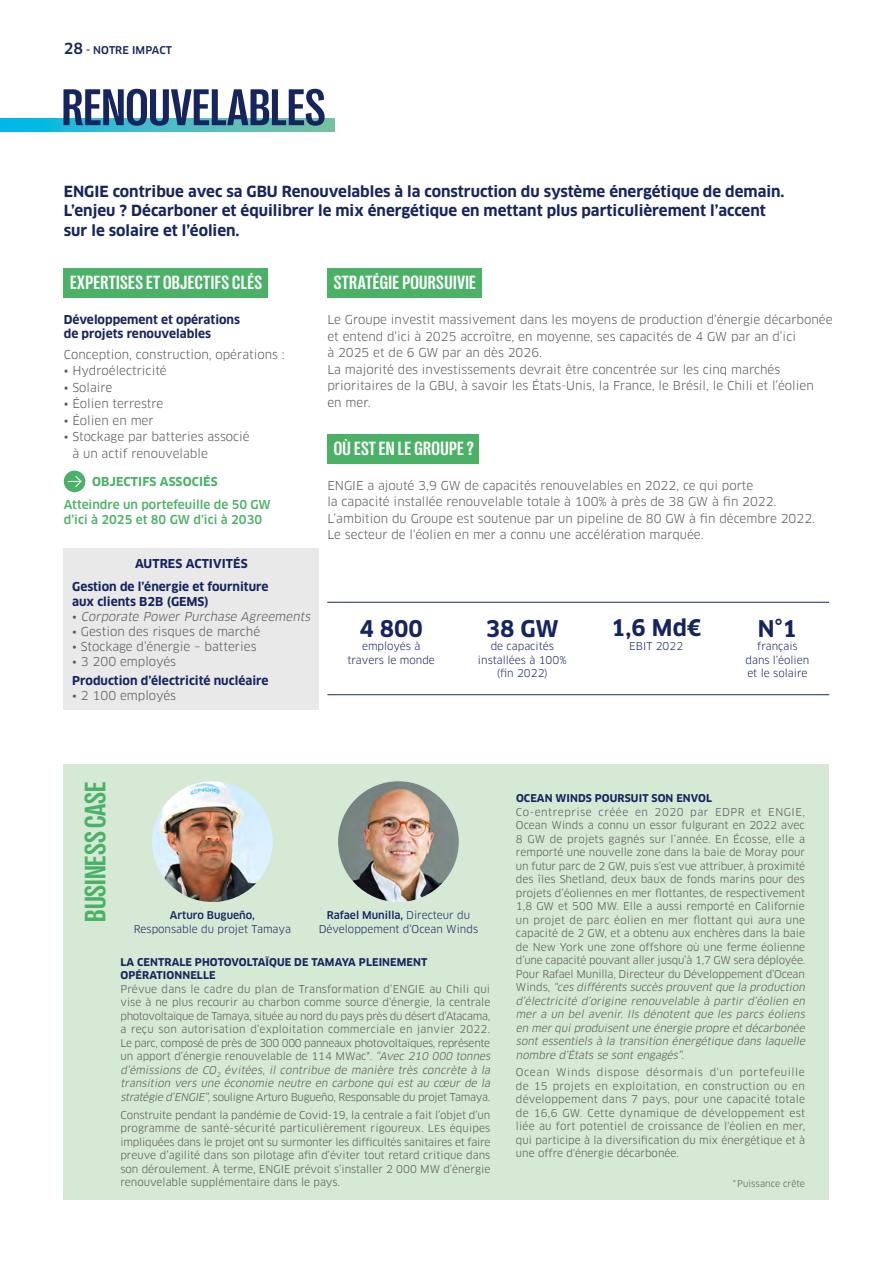
<style>
.page{position:relative;width:893px;height:1263px;background:#fff}
.page>*{position:absolute;margin:0;border:0;box-sizing:border-box;transform-origin:0 0}
.t1{font:700 condensed 52.5px "Right Grotesk";color:#17255f}
.t2{font:700 condensed 30px "Right Grotesk";color:#4bb166}
.t3{font:700 22.5px "Clan OT";color:#17255f}
.t4{font:700 condensed 19.5px "Right Grotesk";letter-spacing:.02em;color:#fff}
.t5{font:700 15px/19.5px "Clan OT";color:#17255f}
.t6{font:12px/16.5px "Clan OT";color:#575756}
.t7{font:700 12px/14.4px "Clan OT";color:#17255f}
.t8{font:500 12px/15px "Clan OT";color:#4bb166}
.t9{font:italic 12px "Clan OT";color:#575756}
.t10{font:700 12px "Clan OT";letter-spacing:.01em;color:#4bb166}
.t11{font:10.5px/13.5px "Clan OT";color:#575756}
.t12{font:10.5px/13.5px "Clan OT";color:#17255f;text-align:center}
.t13{font:700 10.5px/13.5px "Clan OT";letter-spacing:.01em;color:#17255f}
.t14{font:500 10.5px "Clan OT";color:#17255f}
.t15{font:9px "Clan OT";color:#575756}
.s1{font-size:15px}
.s2{font-style:normal}
.s3{font-weight:500}
.s4{font-style:italic}
</style>
<div class="page">
<div style="left:64px;top:764px;width:765px;height:435px;background:#d5e9d4"></div>
<hr style="left:327px;top:602px;width:502px;height:1px;background:#17255f">
<hr style="left:327px;top:694px;width:502px;height:1px;background:#17255f">
<svg style="left:0;top:118px;width:334px;height:14px;background:#42bcc6"></svg>
<div style="left:64px;top:268px;width:204px;height:30px;background:#4bb166"></div>
<div style="left:327px;top:268px;width:155px;height:30px;background:#4bb166"></div>
<div style="left:64px;top:471px;width:21px;height:21px;background:#4bb166;border-radius:50%"></div>
<svg style="left:68px;top:475px;width:14px;height:12px"></svg>
<div style="left:327px;top:434px;width:152px;height:29px;background:#4bb166"></div>
<img style="left:152px;top:781px;width:121px;height:121px;border-radius:60px">
<img style="left:338px;top:781px;width:121px;height:121px;border-radius:60px">
<div style="left:64px;top:549px;width:255px;height:161px;background:#e9e9e9"></div>
<p class="t14" style="left:64px;top:44px;width:110px"><span class="s1">28</span> - NOTRE IMPACT</p>
<h1 class="t1" style="left:62px;top:80px;width:265px">RENOUVELABLES</h1>
<h3 class="t5" style="left:64px;top:182px;width:722px">ENGIE contribue avec sa GBU Renouvelables à la construction du système énergétique de demain.<br>L’enjeu ? Décarboner et équilibrer le mix énergétique en mettant plus particulièrement l’accent sur le solaire et l’éolien.</h3>
<h3 class="t4" style="left:70px;top:273px;width:193px">EXPERTISES ET OBJECTIFS CLÉS</h3>
<p class="t7" style="left:64px;top:312px;width:178px">Développement et opérations de projets renouvelables</p>
<p class="t6" style="left:64px;top:346px;width:223px">Conception, construction, opérations :</p>
<p class="t6" style="left:64px;top:363px;width:104px">• Hydroélectricité</p>
<p class="t6" style="left:64px;top:379px;width:50px">• Solaire</p>
<p class="t6" style="left:64px;top:396px;width:101px">• Éolien terrestre</p>
<p class="t6" style="left:64px;top:412px;width:91px">• Éolien en mer</p>
<p class="t6" style="left:72px;top:429px;width:179px;text-indent:-9px">• Stockage par batteries associé à un actif renouvelable</p>
<p class="t10" style="left:92px;top:475px;width:127px">OBJECTIFS ASSOCIÉS</p>
<p class="t8" style="left:64px;top:497px;width:209px">Atteindre un portefeuille de 50 GW d’ici à 2025 et 80 GW d’ici à 2030</p>
<p class="t7" style="left:72px;top:552px;width:198px;line-height:23.5px;text-indent:63px">AUTRES ACTIVITÉS<br>Gestion de l’énergie et fourniture</p>
<p class="t7" style="left:72px;top:595px;width:138px">aux clients B2B (GEMS)</p>
<p class="t9" style="left:72px;top:610px;width:242px"><span class="s2">•</span> Corporate Power Purchase Agreements</p>
<p class="t6" style="left:72px;top:623px;width:189px">• Gestion des risques de marché</p>
<p class="t6" style="left:72px;top:638px;width:186px">• Stockage d’énergie – batteries</p>
<p class="t6" style="left:72px;top:653px;width:105px">• 3 200 employés</p>
<p class="t7" style="left:72px;top:674px;width:198px">Production d’électricité nucléaire</p>
<p class="t6" style="left:72px;top:688px;width:105px">• 2 100 employés</p>
<h3 class="t4" style="left:334px;top:273px;width:144px">STRATÉGIE POURSUIVIE</h3>
<p class="t6" style="left:327px;top:311px;width:507px">Le Groupe investit massivement dans les moyens de production d’énergie décarbonée et entend d’ici à 2025 accroître, en moyenne, ses capacités de 4 GW par an d’ici<br>à 2025 et de 6 GW par an dès 2026.<br>La majorité des investissements devrait être concentrée sur les cinq marchés prioritaires de la GBU, à savoir les États-Unis, la France, le Brésil, le Chili et lʼéolien<br>en mer.</p>
<h3 class="t4" style="left:334px;top:438px;width:142px">OÙ EST EN LE GROUPE ?</h3>
<p class="t6" style="left:327px;top:477px;width:489px">ENGIE a ajouté 3,9 GW de capacités renouvelables en 2022, ce qui porte<br>la capacité installée renouvelable totale à 100% à près de 38 GW à fin 2022.<br>L’ambition du Groupe est soutenue par un pipeline de 80 GW à fin décembre 2022.<br>Le secteur de l'éolien en mer a connu une accélération marquée.</p>
<h3 class="t3" style="left:359px;top:616px;width:65px">4 800</h3>
<p class="t12" style="left:347px;top:640px;width:89px">employés à travers le monde</p>
<h3 class="t3" style="left:486px;top:616px;width:75px">38 GW</h3>
<p class="t12" style="left:478px;top:640px;width:90px">de capacités installées à 100% (fin 2022)</p>
<h3 class="t3" style="left:611px;top:615px;width:92px">1,6 Md€</h3>
<p class="t12" style="left:629px;top:639px;width:55px">EBIT 2022</p>
<h3 class="t3" style="left:758px;top:616px;width:40px">N°1</h3>
<p class="t12" style="left:745px;top:640px;width:65px">français dans l’éolien et le solaire</p>
<h2 class="t2" style="left:80px;top:922px;width:142px;rotate:-90deg">BUSINESS CASE</h2>
<p class="t14" style="left:170px;top:909px;width:87px">Arturo Bugueño,</p>
<p class="t12" style="left:134px;top:922px;width:159px">Responsable du projet Tamaya</p>
<p class="t12" style="left:319px;top:908px;width:161px"><span class="s3">Rafael Munilla,</span> Directeur du<br>Développement d’Ocean Winds</p>
<p class="t13" style="left:120px;top:955px;width:308px">LA CENTRALE PHOTOVOLTAÏQUE DE TAMAYA PLEINEMENT<br>OPÉRATIONNELLE</p>
<p class="t11" style="left:120px;top:982px;width:374px">Prévue dans le cadre du plan de Transformation d’ENGIE au Chili qui vise à ne plus recourir au charbon comme source d’énergie, la centrale photovoltaïque de Tamaya, située au nord du pays près du désert d’Atacama, a reçu son autorisation d’exploitation commerciale en janvier 2022.<br>Le parc, composé de près de 300 000 panneaux photovoltaïques, représente un apport d’énergie renouvelable de 114 MWac*. <span class="s4">“Avec 210 000 tonnes d’émissions de CO</span><sub>2</sub> <span class="s4">évitées, il contribue de manière très concrète à la transition vers une économie neutre en carbone qui est au cœur de la stratégie d’ENGIE”,</span>souligne Arturo Bugueño, Responsable du projet Tamaya.</p>
<p class="t11" style="left:120px;top:1108px;width:372px;text-align:justify">Construite pendant la pandémie de Covid-19, la centrale a fait l’objet d’un programme de santé-sécurité particulièrement rigoureux. LEs équipes impliquées dans le projet ont su surmonter les difficultés sanitaires et faire preuve d’agilité dans son pilotage afin d’éviter tout retard critique dans son déroulement. À terme, ENGIE prévoit s’installer 2 000 MW d’énergie renouvelable supplémentaire dans le pays.</p>
<p class="t13" style="left:516px;top:792px;width:198px">OCEAN WINDS POURSUIT SON ENVOL</p>
<p class="t11" style="left:516px;top:805px;width:293px">Co-entreprise créée en 2020 par EDPR et ENGIE, Ocean Winds a connu un essor fulgurant en 2022 avec 8 GW de projets gagnés sur l’année. En Écosse, elle a remporté une nouvelle zone dans la baie de Moray pour un futur parc de 2 GW, puis s’est vue attribuer, à proximité des îles Shetland, deux baux de fonds marins pour des projets d’éoliennes en mer flottantes, de respectivement 1,8 GW et 500 MW. Elle a aussi remporté en Californie un projet de parc éolien en mer flottant qui aura une capacité de 2 GW, et a obtenu aux enchères dans la baie de New York une zone offshore où une ferme éolienne d’une capacité pouvant aller jusqu’à 1,7 GW sera déployée.<br>Pour Rafael Munilla, Directeur du Développement d’Ocean W i n d s , <span class="s4">“ces différents succès prouvent que la production d’électricité d’origine renouvelable à partir d’éolien en mer a un bel avenir. Ils dénotent que les parcs éoliens en mer qui produisent une énergie propre et décarbonée sont essentiels à la transition énergétique dans laquelle nombre d’États se sont engagés”.</span></p>
<p class="t11" style="left:516px;top:1066px;width:291px;text-align:justify">Ocean Winds dispose désormais d'un portefeuille de 15 projets en exploitation, en construction ou en développement dans 7 pays, pour une capacité totale de 16,6 GW. Cette dynamique de développement est liée au fort potentiel de croissance de l'éolien en mer, qui participe à la diversification du mix énergétique et à une offre d'énergie décarbonée.</p>
<p class="t15" style="left:733px;top:1178px;width:74px">*Puissance crête</p>
</div>
